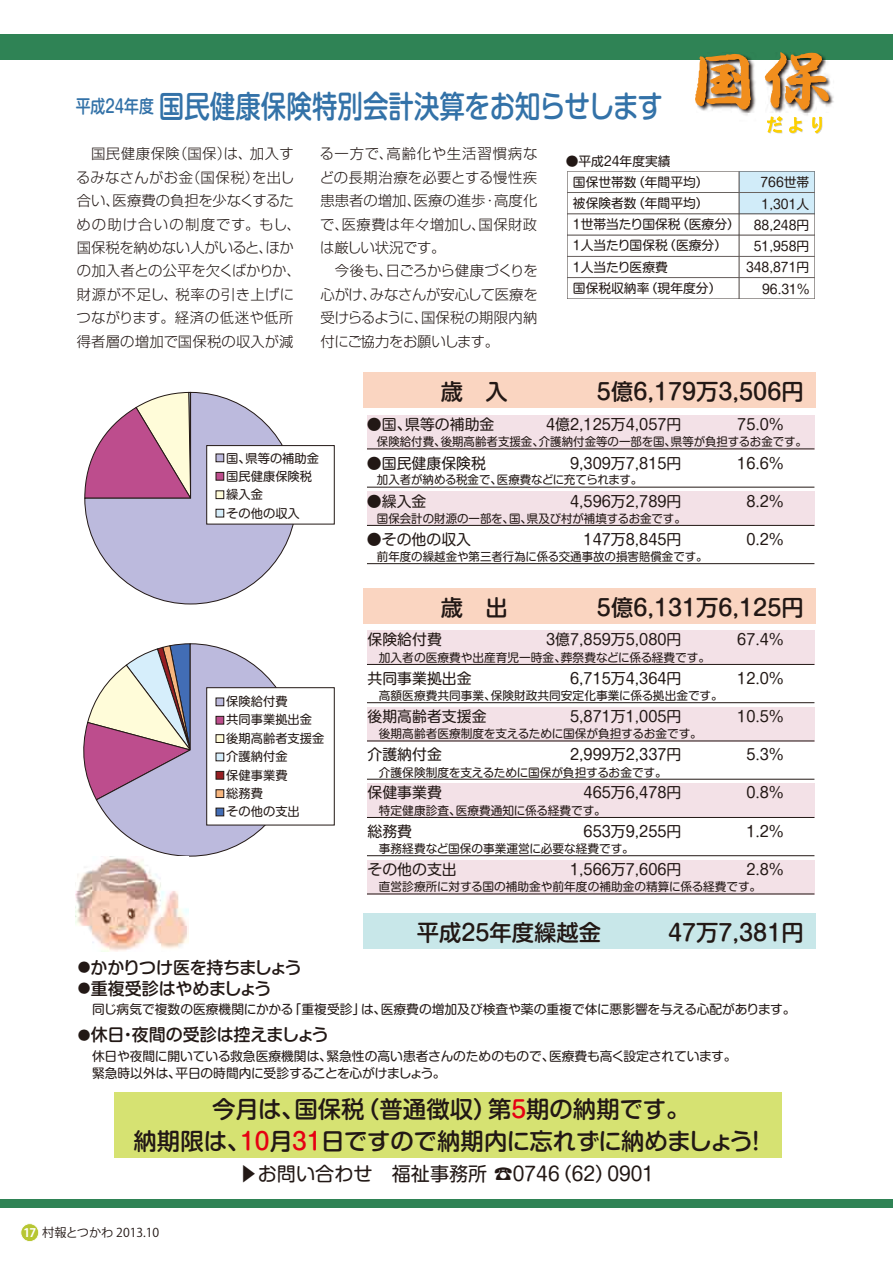
<style>
.page{position:relative;width:893px;height:1263px;background:#fff}
.page>*{position:absolute;margin:0;border:0;box-sizing:border-box;transform-origin:0 0}
.t1{font:500 30.9px "Shin M Go Pro";color:#3372a8;scale:.83 1}
.t2{font:500 23.4px/32px "Shin M Go Pro";color:#221815;text-align:center}
.t3{font:500 22.35px "Shin M Go Pro";color:#221815}
.t4{font:19.2px "Shin M Go Pro";color:#221815}
.t5{font:500 16.95px "Shin M Go Pro";letter-spacing:-.02em;color:#221815}
.t6{font:14.85px "Shin M Go Pro";color:#221815}
.t7{font:300 14.4px/23.4px "Shin Go Pro";letter-spacing:.005em;color:#221815}
.t8{font:12.75px/21.3px "Shin M Go Pro";color:#221815}
.t9{font:12.3px/18.5px "Shin M Go Pro";color:#221815}
.t10{font:12.15px "Koz Go Pro";color:#221815}
.t11{font:11.7px "Shin M Go Pro";color:#221815}
.s1{font-size:12.75px}
.s2{color:#e60012}
.s3{font-weight:700;font-size:11.7px;color:#fff}
</style>
<div class="page">
<div style="left:0;top:1199px;width:893px;height:9px;background:#2f8355"></div>
<div style="left:0;top:34px;width:893px;height:26px;background:#2f8355"></div>
<img style="left:702px;top:78px;width:132px;height:56px">
<img style="left:695px;top:52px;width:134px;height:58px">
<svg style="left:20px;top:1223px;width:19px;height:19px"></svg>
<div style="left:367px;top:415px;width:447px;height:34px;background:#f3e1e7"></div>
<div style="left:367px;top:491px;width:447px;height:35px;background:#f3e1e7"></div>
<div style="left:367px;top:630px;width:447px;height:35px;background:#f3e1e7"></div>
<div style="left:367px;top:707px;width:447px;height:34px;background:#f3e1e7"></div>
<div style="left:367px;top:783px;width:447px;height:35px;background:#f3e1e7"></div>
<div style="left:367px;top:860px;width:447px;height:34px;background:#f3e1e7"></div>
<div style="left:114px;top:1092px;width:668px;height:65px;background:#d6e272"></div>
<div style="left:364px;top:589px;width:452px;height:35px;background:#fad5c1"></div>
<svg style="left:567px;top:171px;width:248px;height:128px"></svg>
<hr style="left:367px;top:449px;width:447px;height:1px;background:#221815">
<hr style="left:367px;top:487px;width:447px;height:1px;background:#221815">
<hr style="left:367px;top:525px;width:447px;height:1px;background:#221815">
<hr style="left:367px;top:563px;width:447px;height:1px;background:#221815">
<hr style="left:367px;top:664px;width:447px;height:1px;background:#221815">
<hr style="left:367px;top:702px;width:447px;height:1px;background:#221815">
<hr style="left:367px;top:741px;width:447px;height:1px;background:#221815">
<hr style="left:367px;top:779px;width:447px;height:1px;background:#221815">
<hr style="left:367px;top:817px;width:447px;height:1px;background:#221815">
<hr style="left:367px;top:855px;width:447px;height:1px;background:#221815">
<hr style="left:367px;top:894px;width:447px;height:1px;background:#221815">
<div style="left:364px;top:913px;width:452px;height:35px;background:#c8e7e9"></div>
<div style="left:364px;top:373px;width:452px;height:35px;background:#fad5c1"></div>
<svg style="left:84px;top:392px;width:213px;height:212px"></svg>
<svg style="left:83px;top:643px;width:214px;height:213px"></svg>
<img style="left:75px;top:856px;width:114px;height:95px">
<div style="left:206px;top:687px;width:129px;height:138px;background:#fff;border:1px solid #221815"></div>
<div style="left:216px;top:698px;width:8px;height:8px;background:#bcbadd;border:1px solid #221815"></div>
<div style="left:216px;top:716px;width:8px;height:8px;background:#bd4d8d;border:1px solid #221815"></div>
<div style="left:216px;top:734px;width:8px;height:9px;background:#fffcd9;border:1px solid #221815"></div>
<div style="left:216px;top:753px;width:8px;height:8px;background:#d6eefb"></div>
<div style="left:216px;top:771px;width:8px;height:8px;background:#961e23;border:1px solid #221815"></div>
<div style="left:216px;top:789px;width:8px;height:9px;background:#f7b67e;border:1px solid #221815"></div>
<div style="left:216px;top:808px;width:8px;height:8px;background:#426db5;border:1px solid #221815"></div>
<div style="left:206px;top:445px;width:129px;height:79px;background:#fff;border:1px solid #221815"></div>
<div style="left:216px;top:454px;width:8px;height:8px;background:#bcbadd;border:1px solid #221815"></div>
<div style="left:216px;top:472px;width:8px;height:8px;background:#bd4d8d;border:1px solid #221815"></div>
<div style="left:216px;top:491px;width:8px;height:8px;background:#fffcd9;border:1px solid #221815"></div>
<div style="left:216px;top:509px;width:8px;height:8px;background:#d6eefb;border:1px solid #221815"></div>
<p class="t1" style="left:76px;top:81px;width:709px"><sup>平成24年度</sup> 国民健康保険特別会計決算をお知らせします</p>
<p class="t7" style="left:76px;top:140px;width:226px">　国民健康保険（国保）は、加入するみなさんがお金（国保税）を出し合い、医療費の負担を少なくするための助け合いの制度です。もし、国保税を納めない人がいると、ほかの加入者との公平を欠くばかりか、財源が不足し、税率の引き上げにつながります。経済の低迷や低所得者層の増加で国保税の収入が減</p>
<p class="t7" style="left:320px;top:140px;width:220px">る一方で、高齢化や生活習慣病などの長期治療を必要とする慢性疾患患者の増加、医療の進歩・高度化で、医療費は年々増加し、国保財政は厳しい状況です。<br>　今後も、日ごろから健康づくりを心がけ、みなさんが安心して医療を受けらるように、国保税の期限内納付にご協力をお願いします。</p>
<p class="t8" style="left:566px;top:149px;width:106px">●平成２4年度実績</p>
<p class="t8" style="left:570px;top:170px;width:171px">国保世帯数（年間平均）<br>被保険者数（年間平均）<br>１世帯当たり国保税（医療分）<br>１人当たり国保税（医療分）<br>１人当たり医療費<br>国保税収納率（現年度分）</p>
<p class="t8" style="left:746px;top:170px;width:65px;text-align:right">766世帯<br>1,301人<br>88,248円<br>51,958円<br>348,871円<br>96.31%</p>
<p class="t9" style="left:226px;top:447px;width:94px">国、県等の補助金国民健康保険税繰入金<br>その他の収入</p>
<p class="t9" style="left:226px;top:691px;width:100px">保険給付費<br>共同事業拠出金後期高齢者支援金介護納付金<br>保健事業費<br>総務費<br>その他の支出</p>
<p class="t3" style="left:441px;top:374px;width:365px">歳　入　　　　5億6,179万3,506円</p>
<p class="t6" style="left:367px;top:413px;width:129px">●国、県等の補助金</p>
<p class="t6" style="left:367px;top:451px;width:121px">●国民健康保険税</p>
<p class="t6" style="left:367px;top:489px;width:61px">●繰入金</p>
<p class="t6" style="left:367px;top:528px;width:106px">●その他の収入</p>
<p class="t6" style="left:546px;top:413px;width:137px">4億2,125万4,057円</p>
<p class="t6" style="left:570px;top:451px;width:113px">9,309万7,815円</p>
<p class="t6" style="left:570px;top:489px;width:113px">4,596万2,789円</p>
<p class="t6" style="left:584px;top:528px;width:99px">147万8,845円</p>
<p class="t6" style="left:737px;top:413px;width:48px">75.0%</p>
<p class="t6" style="left:737px;top:451px;width:48px">16.6%</p>
<p class="t6" style="left:746px;top:489px;width:38px">8.2%</p>
<p class="t6" style="left:746px;top:528px;width:38px">0.2%</p>
<p class="t11" style="left:377px;top:432px;width:432px">保険給付費、後期高齢者支援金、介護納付金等の一部を国、県等が負担するお金です。</p>
<p class="t11" style="left:377px;top:471px;width:267px">加入者が納める税金で、医療費などに充てられます。</p>
<p class="t11" style="left:377px;top:509px;width:310px">国保会計の財源の一部を、国、県及び村が補填するお金です。</p>
<p class="t11" style="left:377px;top:547px;width:332px">前年度の繰越金や第三者行為に係る交通事故の損害賠償金です。</p>
<p class="t3" style="left:441px;top:589px;width:365px">歳　出　　　　5億6,131万6,125円</p>
<p class="t6" style="left:368px;top:628px;width:76px">保険給付費</p>
<p class="t6" style="left:368px;top:666px;width:106px">共同事業拠出金</p>
<p class="t6" style="left:368px;top:704px;width:121px">後期高齢者支援金</p>
<p class="t6" style="left:368px;top:742px;width:76px">介護納付金</p>
<p class="t6" style="left:368px;top:781px;width:76px">保健事業費</p>
<p class="t6" style="left:368px;top:819px;width:46px">総務費</p>
<p class="t6" style="left:368px;top:857px;width:91px">その他の支出</p>
<p class="t6" style="left:546px;top:628px;width:137px">3億7,859万5,080円</p>
<p class="t6" style="left:570px;top:666px;width:113px">6,715万4,364円</p>
<p class="t6" style="left:570px;top:704px;width:113px">5,871万1,005円</p>
<p class="t6" style="left:570px;top:742px;width:113px">2,999万2,337円</p>
<p class="t6" style="left:584px;top:781px;width:99px">465万6,478円</p>
<p class="t6" style="left:584px;top:819px;width:99px">653万9,255円</p>
<p class="t6" style="left:570px;top:857px;width:113px">1,566万7,606円</p>
<p class="t6" style="left:737px;top:628px;width:48px">67.4%</p>
<p class="t6" style="left:737px;top:666px;width:48px">12.0%</p>
<p class="t6" style="left:737px;top:704px;width:48px">10.5%</p>
<p class="t6" style="left:746px;top:742px;width:38px">5.3%</p>
<p class="t6" style="left:746px;top:781px;width:38px">0.8%</p>
<p class="t6" style="left:746px;top:819px;width:38px">1.2%</p>
<p class="t6" style="left:746px;top:857px;width:38px">2.8%</p>
<p class="t11" style="left:379px;top:648px;width:333px">加入者の医療費や出産育児一時金、葬祭費などに係る経費です。</p>
<p class="t11" style="left:379px;top:686px;width:345px">高額医療費共同事業、保険財政共同安定化事業に係る拠出金です。</p>
<p class="t11" style="left:379px;top:724px;width:325px">後期高齢者医療制度を支えるために国保が負担するお金です。</p>
<p class="t11" style="left:379px;top:763px;width:289px">介護保険制度を支えるために国保が負担するお金です。</p>
<p class="t11" style="left:379px;top:801px;width:229px">特定健康診査、医療費通知に係る経費です。</p>
<p class="t11" style="left:379px;top:839px;width:257px">事務経費など国保の事業運営に必要な経費です。</p>
<p class="t11" style="left:379px;top:877px;width:384px">直営診療所に対する国の補助金や前年度の補助金の精算に係る経費です。</p>
<p class="t3" style="left:417px;top:914px;width:388px">平成25年度繰越金　　　47万7,381円</p>
<p class="t5" style="left:78px;top:953px;width:225px"><span class="s1">●</span>かかりつけ医を持ちましょう</p>
<p class="t5" style="left:78px;top:975px;width:195px"><span class="s1">●</span>重複受診はやめましょう</p>
<p class="t8" style="left:92px;top:996px;width:705px">同じ病気で複数の医療機関にかかる「重複受診」は、医療費の増加及び検査や薬の重複で体に悪影響を与える心配があります。</p>
<p class="t5" style="left:78px;top:1021px;width:253px"><span class="s1">●</span>休日・夜間の受診は控えましょう</p>
<p class="t8" style="left:92px;top:1046px;width:646px;line-height:17px">休日や夜間に開いている救急医療機関は、緊急性の高い患者さんのためのもので、医療費も高く設定されています。緊急時以外は、平日の時間内に受診することを心がけましょう。</p>
<p class="t2" style="left:134px;top:1090px;width:635px">今月は、国保税（普通徴収）第<span class="s2">5</span>期の納期です。<br>納期限は、<span class="s2">10</span>月<span class="s2">31</span>日ですので納期内に忘れずに納めましょう！</p>
<p class="t4" style="left:239px;top:1158px;width:417px">▶お問い合わせ　福祉事務所 ☎0746（62）0901</p>
<p class="t10" style="left:23px;top:1225px;width:137px"><span class="s3">17</span> 村報とつかわ 2013.10</p>
</div>
